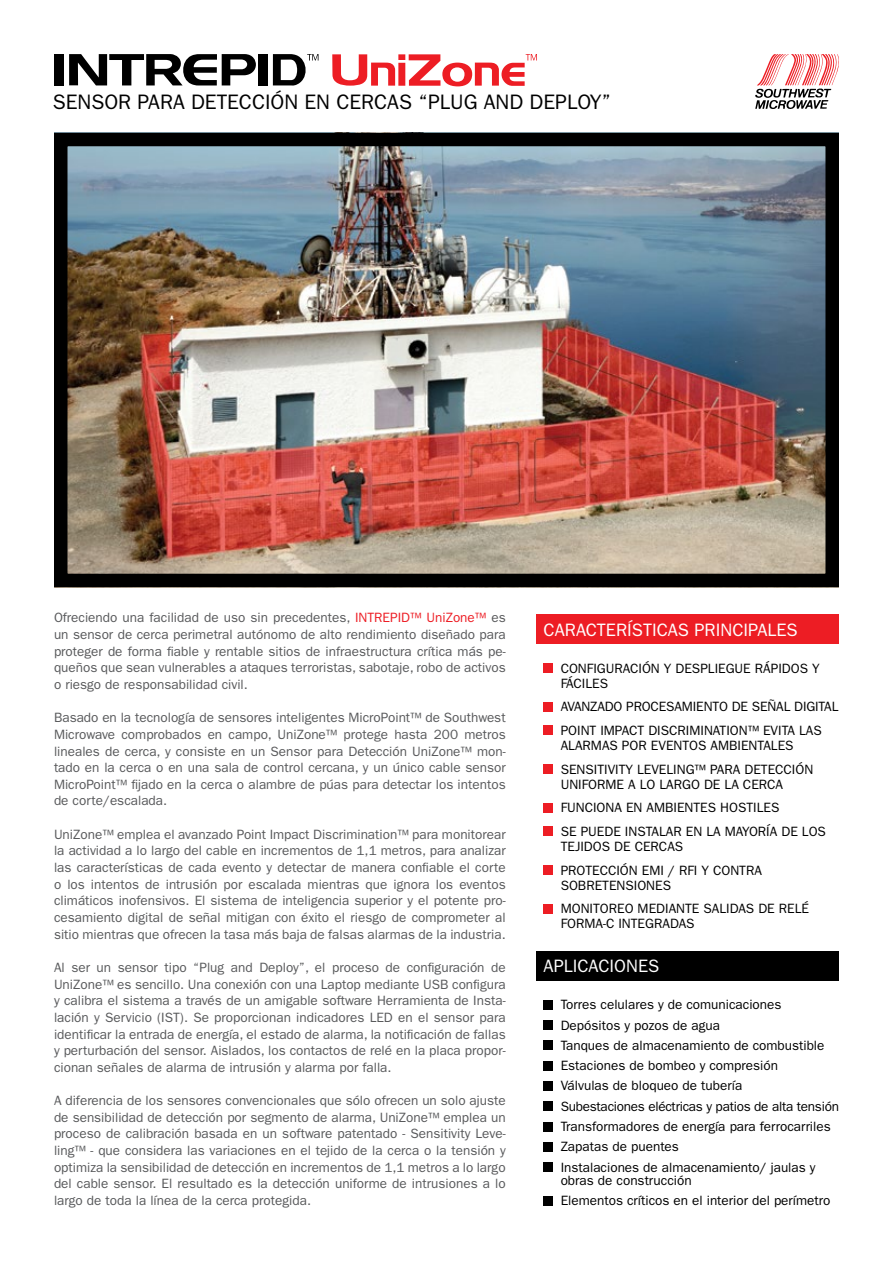
<style>
.page{position:relative;width:893px;height:1263px;background:#fff}
.page>*{position:absolute;margin:0;border:0;box-sizing:border-box;transform-origin:0 0}
.t1{font:21px "ITC Franklin Gothic Std";color:#000}
.t2{font:18px "ITC Franklin Gothic Std";color:#fff}
.t3{font:13.5px/16.6px "ITC Franklin Gothic Std";color:#58595b;text-align:justify}
.t4{font:13.5px/20.2px "ITC Franklin Gothic Std";color:#000}
.s1{color:#ed1d24}
</style>
<div class="page">
<div style="left:544px;top:664px;width:9px;height:9px;background:#ed1d24"></div>
<div style="left:544px;top:702px;width:9px;height:9px;background:#ed1d24"></div>
<div style="left:544px;top:726px;width:9px;height:9px;background:#ed1d24"></div>
<div style="left:544px;top:764px;width:9px;height:9px;background:#ed1d24"></div>
<div style="left:544px;top:803px;width:9px;height:9px;background:#ed1d24"></div>
<div style="left:544px;top:827px;width:9px;height:9px;background:#ed1d24"></div>
<div style="left:544px;top:865px;width:9px;height:9px;background:#ed1d24"></div>
<div style="left:544px;top:904px;width:9px;height:9px;background:#ed1d24"></div>
<div style="left:544px;top:1000px;width:9px;height:9px;background:#000"></div>
<div style="left:544px;top:1021px;width:9px;height:9px;background:#000"></div>
<div style="left:544px;top:1041px;width:9px;height:9px;background:#000"></div>
<div style="left:544px;top:1061px;width:9px;height:9px;background:#000"></div>
<div style="left:544px;top:1081px;width:9px;height:9px;background:#000"></div>
<div style="left:544px;top:1102px;width:9px;height:9px;background:#000"></div>
<div style="left:544px;top:1122px;width:9px;height:9px;background:#000"></div>
<div style="left:544px;top:1142px;width:9px;height:9px;background:#000"></div>
<div style="left:544px;top:1162px;width:9px;height:9px;background:#000"></div>
<div style="left:544px;top:1196px;width:9px;height:9px;background:#000"></div>
<div style="left:537px;top:615px;width:302px;height:29px;background:#ed1d24"></div>
<div style="left:537px;top:951px;width:302px;height:30px;background:#000"></div>
<svg style="left:755px;top:54px;width:84px;height:55px"></svg>
<svg style="left:332px;top:54px;width:205px;height:32px"></svg>
<div style="left:54px;top:54px;width:9px;height:31px;background:#000"></div>
<div style="left:259px;top:54px;width:9px;height:31px;background:#000"></div>
<svg style="left:273px;top:54px;width:45px;height:32px"></svg>
<svg style="left:69px;top:54px;width:187px;height:31px"></svg>
<img style="left:69px;top:148px;width:755px;height:424px">
<div style="left:54px;top:133px;width:785px;height:454px;border:14px solid #000"></div>
<h1 class="t1" style="left:53px;top:90px;width:560px">SENSOR PARA DETECCIÓN EN CERCAS “PLUG AND DEPLOY”</h1>
<p class="t3" style="left:54px;top:609px;width:453px">Ofreciendo una facilidad de uso sin precedentes, <span class="s1">INTREPID™ UniZone™</span> es un sensor de cerca perimetral autónomo de alto rendimiento diseñado para proteger de forma fiable y rentable sitios de infraestructura crítica más pe&shy;queños que sean vulnerables a ataques terroristas, sabotaje, robo de activos o riesgo de responsabilidad civil.</p>
<p class="t3" style="left:54px;top:709px;width:453px">Basado en la tecnología de sensores inteligentes MicroPoint™ de Southwest Microwave comprobados en campo, UniZone™ protege hasta 200 metros lineales de cerca, y consiste en un Sensor para Detección UniZone™ mon&shy;tado en la cerca o en una sala de control cercana, y un único cable sensor MicroPoint™ fijado en la cerca o alambre de púas para detectar los intentos de corte/escalada.</p>
<p class="t3" style="left:54px;top:826px;width:453px">UniZone™ emplea el avanzado Point Impact Discrimination™ para monitorear la actividad a lo largo del cable en incrementos de 1,1 metros, para analizar las características de cada evento y detectar de manera confiable el corte o los intentos de intrusión por escalada mientras que ignora los eventos climáticos inofensivos. El sistema de inteligencia superior y el potente pro&shy;cesamiento digital de señal mitigan con éxito el riesgo de comprometer al sitio mientras que ofrecen la tasa más baja de falsas alarmas de la industria.</p>
<p class="t3" style="left:54px;top:959px;width:453px">Al ser un sensor tipo “Plug and Deploy”, el proceso de configuración de UniZone™ es sencillo. Una conexión con una Laptop mediante USB configura y calibra el sistema a través de un amigable software Herramienta de Insta&shy;lación y Servicio (IST). Se proporcionan indicadores LED en el sensor para identificar la entrada de energía, el estado de alarma, la notificación de fallas y perturbación del sensor. Aislados, los contactos de relé en la placa propor&shy;cionan señales de alarma de intrusión y alarma por falla.</p>
<p class="t3" style="left:54px;top:1092px;width:453px">A diferencia de los sensores convencionales que sólo ofrecen un solo ajuste de sensibilidad de detección por segmento de alarma, UniZone™ emplea un proceso de calibración basada en un software patentado - Sensitivity Leve&shy;ling™ - que considera las variaciones en el tejido de la cerca o la tensión y optimiza la sensibilidad de detección en incrementos de 1,1 metros a lo largo del cable sensor. El resultado es la detección uniforme de intrusiones a lo largo de toda la línea de la cerca protegida.</p>
<h2 class="t2" style="left:544px;top:619px;width:256px">CARACTERÍSTICAS PRINCIPALES</h2>
<p class="t4" style="left:561px;top:661px;width:260px;line-height:15px">CONFIGURACIÓN Y DESPLIEGUE RÁPIDOS Y<br>FÁCILES</p>
<p class="t4" style="left:561px;top:695px;width:279px;line-height:23.7px">AVANZADO PROCESAMIENTO DE SEÑAL DIGITAL<br>POINT IMPACT DISCRIMINATION™ EVITA LAS</p>
<p class="t4" style="left:561px;top:734px;width:254px;line-height:23.7px">ALARMAS POR EVENTOS AMBIENTALES<br>SENSITIVITY LEVELING™ PARA DETECCIÓN</p>
<p class="t4" style="left:561px;top:772px;width:267px;line-height:23.7px">UNIFORME A LO LARGO DE LA CERCA<br>FUNCIONA EN AMBIENTES HOSTILES<br>SE PUEDE INSTALAR EN LA MAYORÍA DE LOS</p>
<p class="t4" style="left:561px;top:834px;width:203px;line-height:23.7px">TEJIDOS DE CERCAS<br>PROTECCIÓN EMI / RFI Y CONTRA</p>
<p class="t4" style="left:561px;top:873px;width:250px;line-height:23.7px">SOBRETENSIONES<br>MONITOREO MEDIANTE SALIDAS DE RELÉ</p>
<p class="t4" style="left:561px;top:913px;width:135px">FORMA-C INTEGRADAS</p>
<h2 class="t2" style="left:544px;top:956px;width:117px">APLICACIONES</h2>
<p class="t4" style="left:561px;top:995px;width:280px">Torres celulares y de comunicaciones Depósitos y pozos de agua<br>Tanques de almacenamiento de combustible Estaciones de bombeo y compresión<br>Válvulas de bloqueo de tubería<br>Subestaciones eléctricas y patios de alta tensión Transformadores de energía para ferrocarriles Zapatas de puentes<br>Instalaciones de almacenamiento/ jaulas y</p>
<p class="t4" style="left:561px;top:1170px;width:271px">obras de construcción<br>Elementos críticos en el interior del perímetro</p>
</div>
